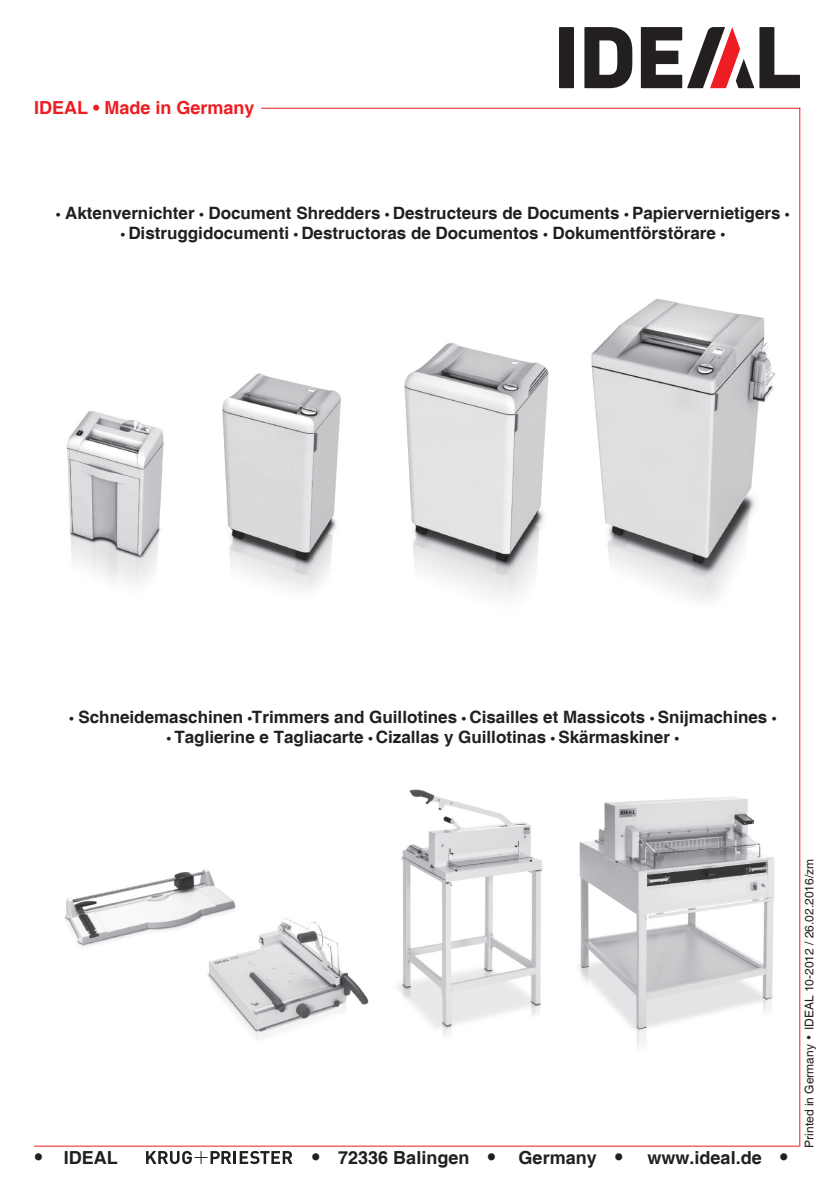
<style>
.page{position:relative;width:840px;height:1191px;background:#fff}
.page>*{position:absolute;margin:0;border:0;box-sizing:border-box;transform-origin:0 0}
.t1{font:700 18px "Helvetica";color:#231f20}
.t2{font:700 18px "Helvetica";color:#ee1d23}
.t3{font:700 17px "Helvetica";color:#231f20}
.t4{font:12px "Helvetica";color:#231f20}
.s1{font-weight:400;font-size:12px}
.s2{font-family:"Zapf Elliptical 711 BT";font-weight:400;font-size:24px}
.s3{font-family:"Zapf Elliptical 711 BT"}
</style>
<div class="page">
<hr style="left:34px;top:1145px;width:765px;height:1px;background:#ee1d23">
<hr style="left:798px;top:108px;width:1px;height:1037px;background:#ee1d23">
<hr style="left:261px;top:108px;width:538px;height:1px;background:#ee1d23">
<div style="left:558px;top:27px;width:15px;height:61px;background:#231f20"></div>
<svg style="left:759px;top:27px;width:40px;height:61px"></svg>
<svg style="left:584px;top:27px;width:48px;height:61px"></svg>
<svg style="left:640px;top:27px;width:113px;height:61px"></svg>
<svg style="left:146px;top:1151px;width:146px;height:13px"></svg>
<img style="left:67px;top:298px;width:708px;height:303px">
<img style="left:64px;top:789px;width:711px;height:259px">
<p class="t2" style="left:34px;top:96px;width:222px">IDEAL • Made in Germany</p>
<p class="t3" style="left:56px;top:203px;width:734px"><span class="s1">•</span> Aktenvernichter <span class="s1">•</span> Document Shredders <span class="s1">•</span> Destructeurs de Documents <span class="s1">•</span> Papiervernietigers <span class="s1">•</span></p>
<p class="t3" style="left:121px;top:223px;width:605px"><span class="s1">•</span> Distruggidocumenti <span class="s1">•</span> Destructoras de Documentos <span class="s1">•</span> Dokumentförstörare <span class="s1">•</span></p>
<p class="t3" style="left:69px;top:707px;width:708px"><span class="s1">•</span> Schneidemaschinen <span class="s1">•</span>Trimmers and Guillotines <span class="s1">•</span> Cisailles et Massicots <span class="s1">•</span> Snijmachines <span class="s1">•</span></p>
<p class="t3" style="left:167px;top:726px;width:513px"><span class="s1">•</span> Taglierine e Tagliacarte <span class="s1">•</span> Cizallas y Guillotinas <span class="s1">•</span> Skärmaskiner <span class="s1">•</span></p>
<p class="t1" style="left:31px;top:1146px;width:88px"><span class="s2">•</span> IDEAL</p>
<p class="t1" style="left:309px;top:1146px;width:483px"><span class="s2">•</span> 72336 Balingen <span class="s2">•</span> Germany <span class="s2">•</span> www.ideal.de <span class="s2">•</span></p>
<p class="t4" style="left:801px;top:1147px;width:290px;rotate:-90deg">Printed in Germany <span class="s3">•</span> IDEAL 10-2012 / 26.02.2016/zm</p>
</div>
